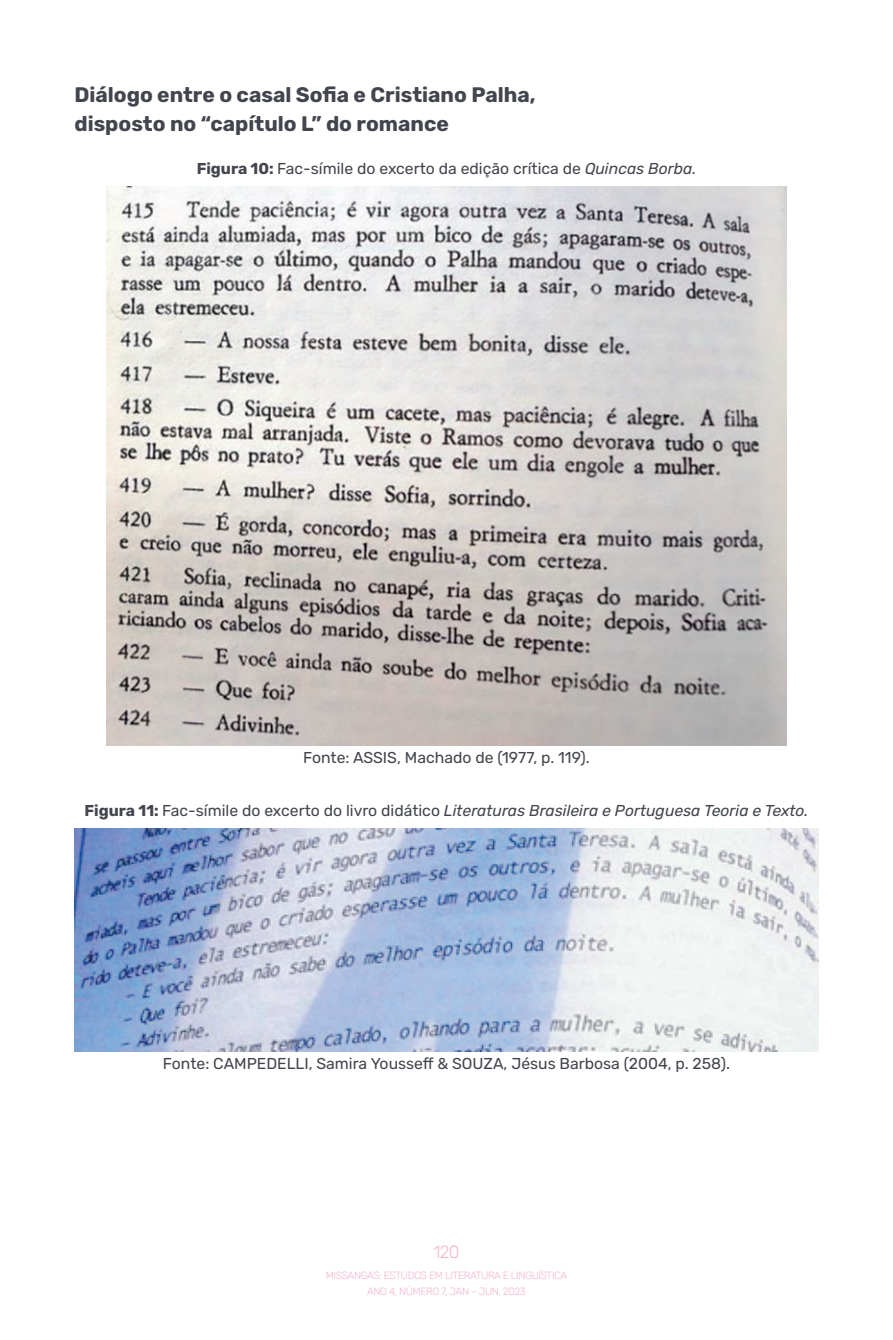
<style>
.page{position:relative;width:893px;height:1340px;background:#fff}
.page>*{position:absolute;margin:0;border:0;box-sizing:border-box;transform-origin:0 0}
.t1{font:700 21px/29.8px "Rubik";color:#42454d}
.t2{font:300 17.5px "Rubik";color:#f6b6d3}
.t3{font:15.75px "Rubik";color:#42454d}
.t4{font:italic 15.75px "Rubik";color:#42454d}
.t5{font:300 10.5px/15.8px "Rubik";letter-spacing:-.04em;color:#f6b6d3;text-align:center}
.s1{font-weight:700}
.s2{font-style:italic}
.s3{font-weight:700;font-style:normal}
.s4{font-style:normal}
</style>
<div class="page">
<img style="left:107px;top:186px;width:679px;height:560px">
<img style="left:74px;top:828px;width:745px;height:223px">
<h1 class="t1" style="left:74px;top:80px;width:463px">Diálogo entre o casal Sofia e Cristiano Palha, disposto no “capítulo L” do romance</h1>
<p class="t3" style="left:197px;top:159px;width:501px"><span class="s1">Figura 10:</span> Fac-símile do excerto da edição crítica de <span class="s2">Quincas Borba.</span></p>
<p class="t3" style="left:303px;top:749px;width:288px">Fonte: ASSIS, Machado de (1977, p. 119).</p>
<p class="t4" style="left:85px;top:801px;width:725px"><span class="s3">Figura 11:</span> <span class="s4">Fac-símile do excerto do livro didático</span> Literaturas Brasileira e Portuguesa Teoria e Texto.</p>
<p class="t3" style="left:163px;top:1054px;width:569px">Fonte: CAMPEDELLI, Samira Yousseff &amp; SOUZA, Jésus Barbosa (2004, p. 258).</p>
<p class="t2" style="left:433px;top:1242px;width:28px">120</p>
<p class="t5" style="left:326px;top:1267px;width:243px">MISSANGAS: ESTUDOS EM LITERATURA E LINGUÍSTICA<br>ANO 4, NÚMERO 7, JAN – JUN, 2023</p>
</div>
